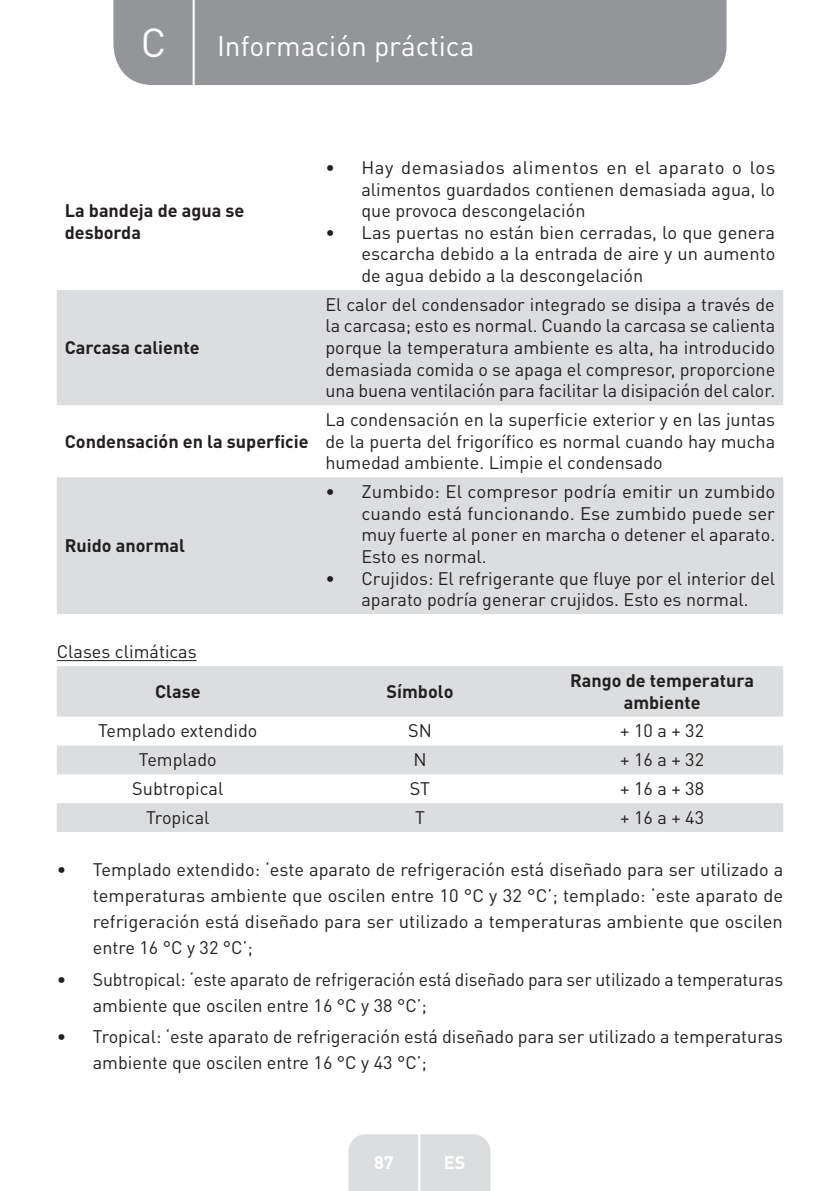
<style>
.page{position:relative;width:840px;height:1191px;background:#fff}
.page>*{position:absolute;margin:0;border:0;box-sizing:border-box;transform-origin:0 0}
.t1{font:40px "DIN Pro";color:#fff}
.t2{font:28px "DIN Pro";color:#fff}
.t3{font:18px/21.6px "DIN Pro";color:#231f20;text-align:justify}
.t4{font:18px/26px "DIN Pro";color:#231f20}
.t5{font:700 18px/21.6px "DIN Pro";color:#231f20}
.t6{font:700 18px "DIN Pro";color:#fff}
</style>
<div class="page">
<div style="left:113px;top:0;width:613px;height:85px;background:#939598"></div>
<div style="left:348px;top:1134px;width:142px;height:57px;background:#dcdddf"></div>
<hr style="left:418px;top:1111px;width:2px;height:80px;background:#fff">
<hr style="left:192px;top:0;width:2px;height:88px;background:#fff">
<hr style="left:57px;top:660px;width:139px;height:1px;background:#231f20">
<svg style="left:57px;top:290px;width:725px;height:324px;fill:#dcdddf"></svg>
<svg style="left:57px;top:666px;width:725px;height:166px;fill:#dcdddf"></svg>
<h1 class="t1" style="left:141px;top:15px;width:27px">C</h1>
<h2 class="t2" style="left:217px;top:27px;width:259px">Información práctica</h2>
<p class="t5" style="left:65px;top:199px;width:181px">La bandeja de agua se desborda</p>
<p class="t5" style="left:65px;top:336px;width:136px">Carcasa caliente</p>
<p class="t5" style="left:65px;top:429px;width:245px">Condensación en la superficie</p>
<p class="t5" style="left:65px;top:534px;width:122px">Ruido anormal</p>
<p class="t3" style="left:361px;top:155px;width:415px;text-indent:-36px">• Hay demasiados alimentos en el aparato o los alimentos guardados contienen demasiada agua, lo que provoca descongelación</p>
<p class="t3" style="left:361px;top:220px;width:415px;text-indent:-36px">• Las puertas no están bien cerradas, lo que genera escarcha debido a la entrada de aire y un aumento de agua debido a la descongelación</p>
<p class="t3" style="left:325px;top:292px;width:451px">El calor del condensador integrado se disipa a través de la carcasa; esto es normal. Cuando la carcasa se calienta porque la temperatura ambiente es alta, ha introducido demasiada comida o se apaga el compresor, proporcione una buena ventilación para facilitar la disipación del calor.</p>
<p class="t3" style="left:325px;top:407px;width:451px">La condensación en la superficie exterior y en las juntas de la puerta del frigorífico es normal cuando hay mucha humedad ambiente. Limpie el condensado</p>
<p class="t3" style="left:361px;top:479px;width:415px;text-indent:-36px">• Zumbido: El compresor podría emitir un zumbido cuando está funcionando. Ese zumbido puede ser muy fuerte al poner en marcha o detener el aparato.<br>Esto es normal.</p>
<p class="t3" style="left:325px;top:565px;width:451px;text-align:center">• Crujidos: El refrigerante que fluye por el interior del aparato podría generar crujidos. Esto es normal.</p>
<p class="t4" style="left:57px;top:638px;width:141px">Clases climáticas</p>
<p class="t5" style="left:155px;top:680px;width:47px">Clase</p>
<p class="t5" style="left:386px;top:680px;width:68px">Símbolo</p>
<p class="t5" style="left:569px;top:669px;width:185px;text-align:center">Rango de temperatura ambiente</p>
<p class="t3" style="left:98px;top:718px;width:161px">Templado extendido</p>
<p class="t3" style="left:408px;top:718px;width:25px">SN</p>
<p class="t3" style="left:620px;top:718px;width:85px">+ 10 a + 32</p>
<p class="t3" style="left:139px;top:747px;width:79px">Templado</p>
<p class="t3" style="left:413px;top:747px;width:15px">N</p>
<p class="t3" style="left:620px;top:747px;width:85px">+ 16 a + 32</p>
<p class="t3" style="left:132px;top:776px;width:92px">Subtropical</p>
<p class="t3" style="left:409px;top:776px;width:22px">ST</p>
<p class="t3" style="left:620px;top:776px;width:85px">+ 16 a + 38</p>
<p class="t3" style="left:146px;top:805px;width:65px">Tropical</p>
<p class="t3" style="left:415px;top:805px;width:11px">T</p>
<p class="t3" style="left:620px;top:805px;width:85px">+ 16 a + 43</p>
<p class="t4" style="left:93px;top:855px;width:691px;text-align:justify;text-indent:-36px">• Templado extendido: ‘este aparato de refrigeración está diseñado para ser utilizado a temperaturas ambiente que oscilen entre 10 °C y 32 °C’; templado: ‘este aparato de refrigeración está diseñado para ser utilizado a temperaturas ambiente que oscilen entre 16 °C y 32 °C’;</p>
<p class="t4" style="left:93px;top:965px;width:691px;text-indent:-36px">• Subtropical: ‘este aparato de refrigeración está diseñado para ser utilizado a temperaturas ambiente que oscilen entre 16 °C y 38 °C’;</p>
<p class="t4" style="left:93px;top:1023px;width:691px;text-indent:-36px">• Tropical: ‘este aparato de refrigeración está diseñado para ser utilizado a temperaturas ambiente que oscilen entre 16 °C y 43 °C’;</p>
<p class="t6" style="left:374px;top:1150px;width:21px">87</p>
<p class="t6" style="left:443px;top:1150px;width:23px">ES</p>
</div>
